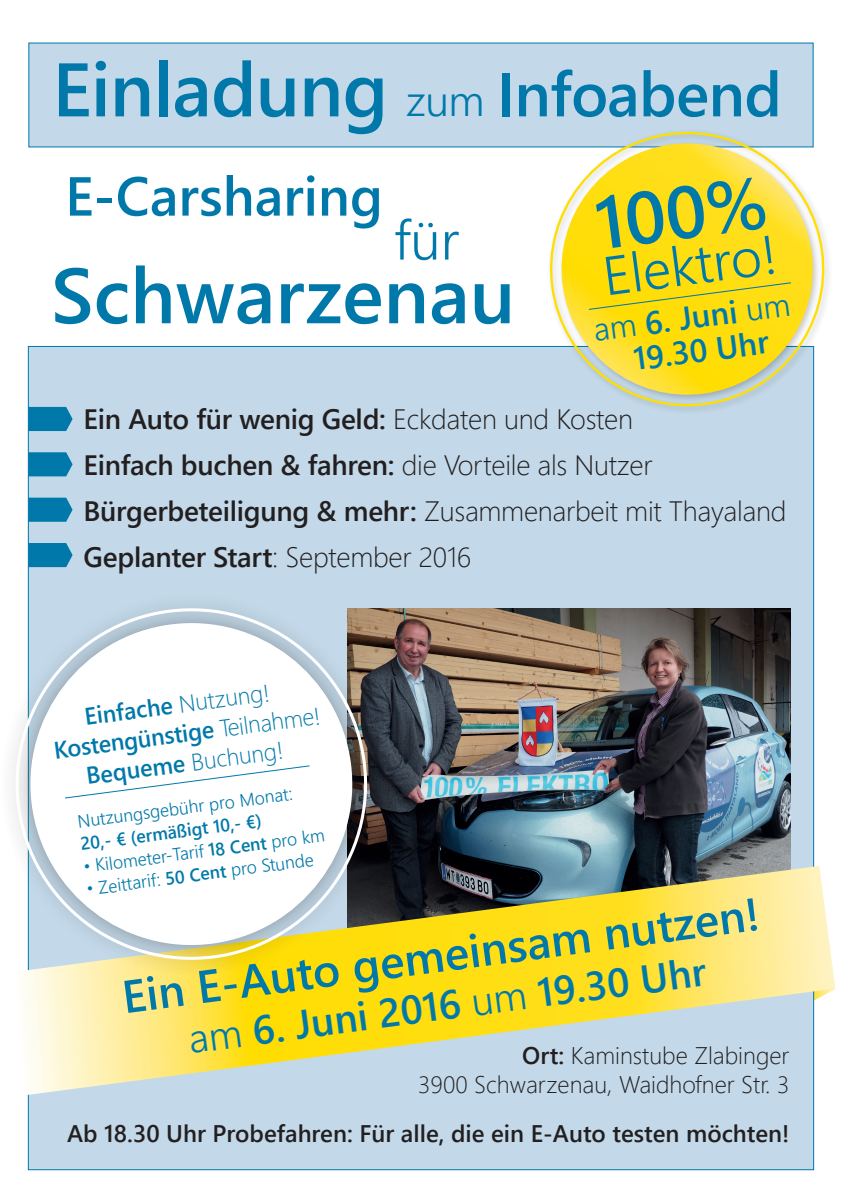
<style>
.page{position:relative;width:842px;height:1191px;background:#fff}
.page>*{position:absolute;margin:0;border:0;box-sizing:border-box;transform-origin:0 0}
.t1{font:78.1px "Webly Sleek UI Semibold";color:#0079aa}
.t2{font:75.7px "Webly Sleek UI Semibold";letter-spacing:-.01em;color:#0079aa}
.t3{font:73.6px "Webly Sleek UI Semibold";color:#0079aa}
.t4{font:54.9px "Webly Sleek UI Semibold";color:#0079aa}
.t5{font:54.9px "Webly Sleek UI Semilight";color:#0079aa}
.t6{font:54.6px "Webly Sleek UI Semilight";color:#0079aa}
.t7{font:46px "Webly Sleek UI Semibold";color:#0079aa}
.t8{font:40px "Webly Sleek UI Semibold";color:#0079aa}
.t9{font:32.1px/34.1px "Webly Sleek UI Semibold";color:#0079aa;text-align:center}
.t10{font:28px/46px "Webly Sleek UI Semibold";letter-spacing:-.01em;color:#231f20}
.t11{font:28px "Webly Sleek UI Light";letter-spacing:-.01em;color:#231f20}
.t12{font:24px "Webly Sleek UI Semibold";color:#231f20}
.t13{font:24px/28.8px "Webly Sleek UI Light";color:#231f20;text-align:right}
.t14{font:24px/29.5px "Webly Sleek UI Semibold";color:#0079aa;text-align:center}
.t15{font:24px "Webly Sleek UI Light";color:#0079aa}
.t16{font:18px "Webly Sleek UI Semilight";color:#0079aa}
.t17{font:18px "Webly Sleek UI Semibold";color:#0079aa}
.s1{font-family:"Webly Sleek UI Semilight";font-size:43px}
.s2{font-size:62.4px}
.s3{font-family:"Webly Sleek UI Semilight"}
.s4{font-family:"Webly Sleek UI Light"}
.s5{font-family:"Webly Sleek UI Semibold"}
</style>
<div class="page">
<div style="left:28px;top:346px;width:786px;height:824px;background:#c3d9e9;border:1px solid #0079aa"></div>
<div style="left:28px;top:43px;width:786px;height:104px;background:#c3d9e9"></div>
<svg style="left:542px;top:124px;width:287px;height:290px"></svg>
<svg style="left:554px;top:143px;width:267px;height:260px"></svg>
<svg style="left:588px;top:282px;width:204px;height:28px"></svg>
<svg style="left:28px;top:407px;width:45px;height:24px"></svg>
<svg style="left:28px;top:452px;width:45px;height:24px"></svg>
<svg style="left:28px;top:497px;width:45px;height:25px"></svg>
<svg style="left:28px;top:543px;width:45px;height:24px"></svg>
<img style="left:383px;top:608px;width:407px;height:258px">
<svg style="left:25px;top:866px;width:810px;height:229px"></svg>
<div style="left:0;top:592px;width:383px;height:383px;background:#231f20;opacity:.36"></div>
<svg style="left:6px;top:599px;width:371px;height:370px"></svg>
<div style="left:64px;top:765px;width:246px;height:34px;background:#fff"></div>
<h2 class="t2" style="left:52px;top:32px;width:731px">Einladung <span class="s1">zum</span> <span class="s2">Infoabend</span></h2>
<h3 class="t4" style="left:65px;top:154px;width:319px">E-Carsharing</h3>
<h3 class="t5" style="left:394px;top:199px;width:66px">für</h3>
<h1 class="t1" style="left:51px;top:236px;width:466px">Schwarzenau</h1>
<h3 class="t3" style="left:589px;top:168px;width:175px;rotate:-7deg">100%</h3>
<h3 class="t6" style="left:598px;top:235px;width:176px;rotate:-7deg">Elektro!</h3>
<p class="t9" style="left:591px;top:311px;width:200px;rotate:-7deg"><span class="s3">am</span> 6. Juni <span class="s3">um<br></span>19.30 Uhr</p>
<p class="t10" style="left:84px;top:395px;width:571px">Ein Auto für wenig Geld: <span class="s4">Eckdaten und Kosten<br></span>Einfach buchen &amp; fahren: <span class="s4">die Vorteile als Nutzer</span></p>
<p class="t11" style="left:84px;top:490px;width:704px"><span class="s5">Bürgerbeteiligung &amp; mehr:</span> Zusammenarbeit mit Thayaland</p>
<p class="t10" style="left:84px;top:533px;width:389px">Geplanter Start<span class="s4">: September 2016</span></p>
<p class="t14" style="left:48px;top:705px;width:270px;rotate:-7deg">Einfache <span class="s4">Nutzung!<br></span>Kostengünstige <span class="s4">Teilnahme!</span></p>
<p class="t15" style="left:84px;top:756px;width:200px;rotate:-7deg"><span class="s5">Bequeme</span> Buchung!</p>
<p class="t16" style="left:76px;top:807px;width:218px;rotate:-7deg">Nutzungsgebühr pro Monat:</p>
<p class="t17" style="left:79px;top:829px;width:184px;rotate:-7deg">20,- € (ermäßigt 10,- €)</p>
<p class="t16" style="left:82px;top:852px;width:245px;rotate:-7deg"><span class="s4">•</span> Kilometer-Tarif <span class="s5">18 Cent</span> pro km</p>
<p class="t16" style="left:85px;top:875px;width:230px;rotate:-7deg"><span class="s4">•</span> Zeittarif: <span class="s5">50 Cent</span> pro Stunde</p>
<h3 class="t7" style="left:118px;top:959px;width:643px;rotate:-7deg">Ein E-Auto gemeinsam nutzen!</h3>
<h3 class="t8" style="left:185px;top:1007px;width:523px;rotate:-7deg"><span class="s3">am</span> 6. Juni 2016 <span class="s3">um</span> 19.30 Uhr</h3>
<p class="t13" style="left:418px;top:1040px;width:373px"><span class="s5">Ort:</span> Kaminstube Zlabinger<br>3900 Schwarzenau, Waidhofner Str. 3</p>
<p class="t12" style="left:67px;top:1115px;width:724px">Ab 18.30 Uhr Probefahren: Für alle, die ein E-Auto testen möchten!</p>
</div>
